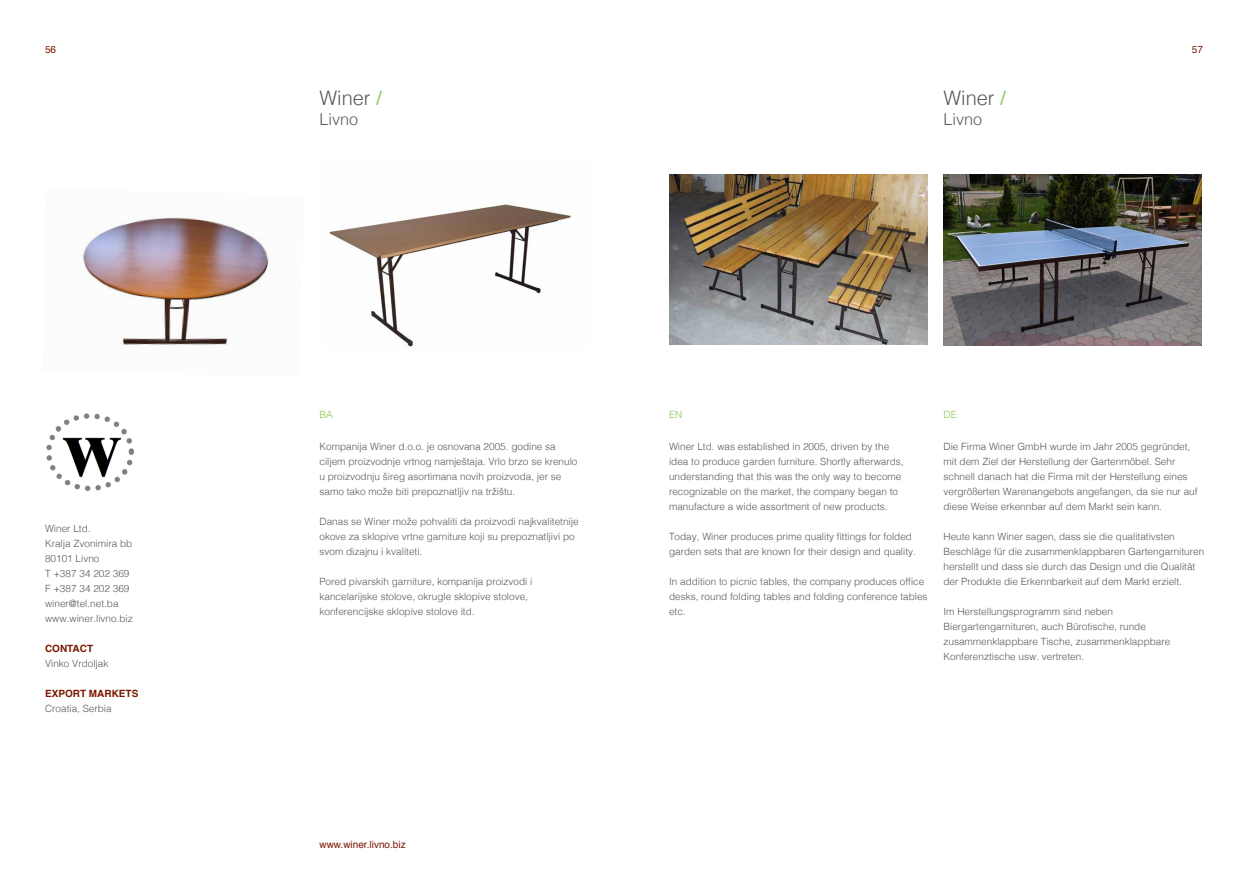
<style>
.page{position:relative;width:1248px;height:886px;background:#fff}
.page>*{position:absolute;margin:0;border:0;box-sizing:border-box;transform-origin:0 0}
.t1{font:300 20px "Helvetica";color:#58595b}
.t2{font:300 16.25px "Helvetica";color:#58595b}
.t3{font:300 10px/15px "Helvetica";color:#58595b}
.t4{font:10px "Helvetica";color:#7a1800}
.t5{font:700 10px "Helvetica";color:#7a1800}
.t6{font:300 10px "Helvetica";color:#8bc751}
.s1{font-weight:400;color:#8bc751}
</style>
<div class="page">
<img style="left:943px;top:175px;width:258px;height:170px">
<img style="left:669px;top:175px;width:258px;height:170px">
<img style="left:329px;top:204px;width:242px;height:143px">
<img style="left:82px;top:217px;width:187px;height:128px">
<img style="left:46px;top:413px;width:88px;height:79px">
<p class="t4" style="left:45px;top:41px;width:13px">56</p>
<p class="t4" style="left:1191px;top:41px;width:13px">57</p>
<h1 class="t1" style="left:319px;top:81px;width:64px">Winer <span class="s1">/</span></h1>
<h2 class="t2" style="left:319px;top:105px;width:40px">Livno</h2>
<h1 class="t1" style="left:943px;top:81px;width:64px">Winer <span class="s1">/</span></h1>
<h2 class="t2" style="left:943px;top:105px;width:40px">Livno</h2>
<p class="t3" style="left:45px;top:520px;width:89px">Winer Ltd.<br>Kralja Zvonimira bb<br>80101 Livno<br>T +387 34 202 369<br>F +387 34 202 369 winer@tel.net.ba www.winer.livno.biz</p>
<p class="t5" style="left:45px;top:641px;width:50px">CONTACT</p>
<p class="t3" style="left:45px;top:655px;width:65px">Vinko Vrdoljak</p>
<p class="t5" style="left:45px;top:686px;width:95px">EXPORT MARKETS</p>
<p class="t3" style="left:45px;top:700px;width:68px">Croatia, Serbia</p>
<p class="t6" style="left:319px;top:406px;width:15px">BA</p>
<p class="t6" style="left:669px;top:406px;width:15px">EN</p>
<p class="t6" style="left:943px;top:406px;width:15px">DE</p>
<p class="t3" style="left:319px;top:438px;width:259px">Kompanija Winer d.o.o. je osnovana 2005. godine sa ciljem proizvodnje vrtnog namještaja. Vrlo brzo se krenulo u proizvodnju šireg asortimana novih proizvoda, jer se samo tako može biti prepoznatljiv na tržištu.</p>
<p class="t3" style="left:319px;top:513px;width:260px">Danas se Winer može pohvaliti da proizvodi najkvalitetnije okove za sklopive vrtne garniture koji su prepoznatljivi po svom dizajnu i kvaliteti.</p>
<p class="t3" style="left:319px;top:573px;width:214px">Pored pivarskih garniture, kompanija proizvodi i kancelarijske stolove, okrugle sklopive stolove, konferencijske sklopive stolove itd.</p>
<p class="t4" style="left:319px;top:837px;width:88px">www.winer.livno.biz</p>
<p class="t3" style="left:669px;top:438px;width:236px">Winer Ltd. was established in 2005, driven by the idea to produce garden furniture. Shortly afterwards, understanding that this was the only way to become recognizable on the market, the company began to manufacture a wide assortment of new products.</p>
<p class="t3" style="left:669px;top:528px;width:248px">Today, Winer produces prime quality fittings for folded garden sets that are known for their design and quality.</p>
<p class="t3" style="left:669px;top:573px;width:260px">In addition to picnic tables, the company produces office desks, round folding tables and folding conference tables etc.</p>
<p class="t3" style="left:943px;top:438px;width:255px">Die Firma Winer GmbH wurde im Jahr 2005 gegründet, mit dem Ziel der Herstellung der Gartenmöbel. Sehr schnell danach hat die Firma mit der Herstellung eines vergrößerten Warenangebots angefangen, da sie nur auf diese Weise erkennbar auf dem Markt sein kann.</p>
<p class="t3" style="left:943px;top:528px;width:262px">Heute kann Winer sagen, dass sie die qualitativsten Beschläge für die zusammenklappbaren Gartengarnituren herstellt und dass sie durch das Design und die Qualität der Produkte die Erkennbarkeit auf dem Markt erzielt.</p>
<p class="t3" style="left:943px;top:603px;width:228px">Im Herstellungsprogramm sind neben Biergartengarnituren, auch Bürotische, runde zusammenklappbare Tische, zusammenklappbare Konferenztische usw. vertreten.</p>
</div>
